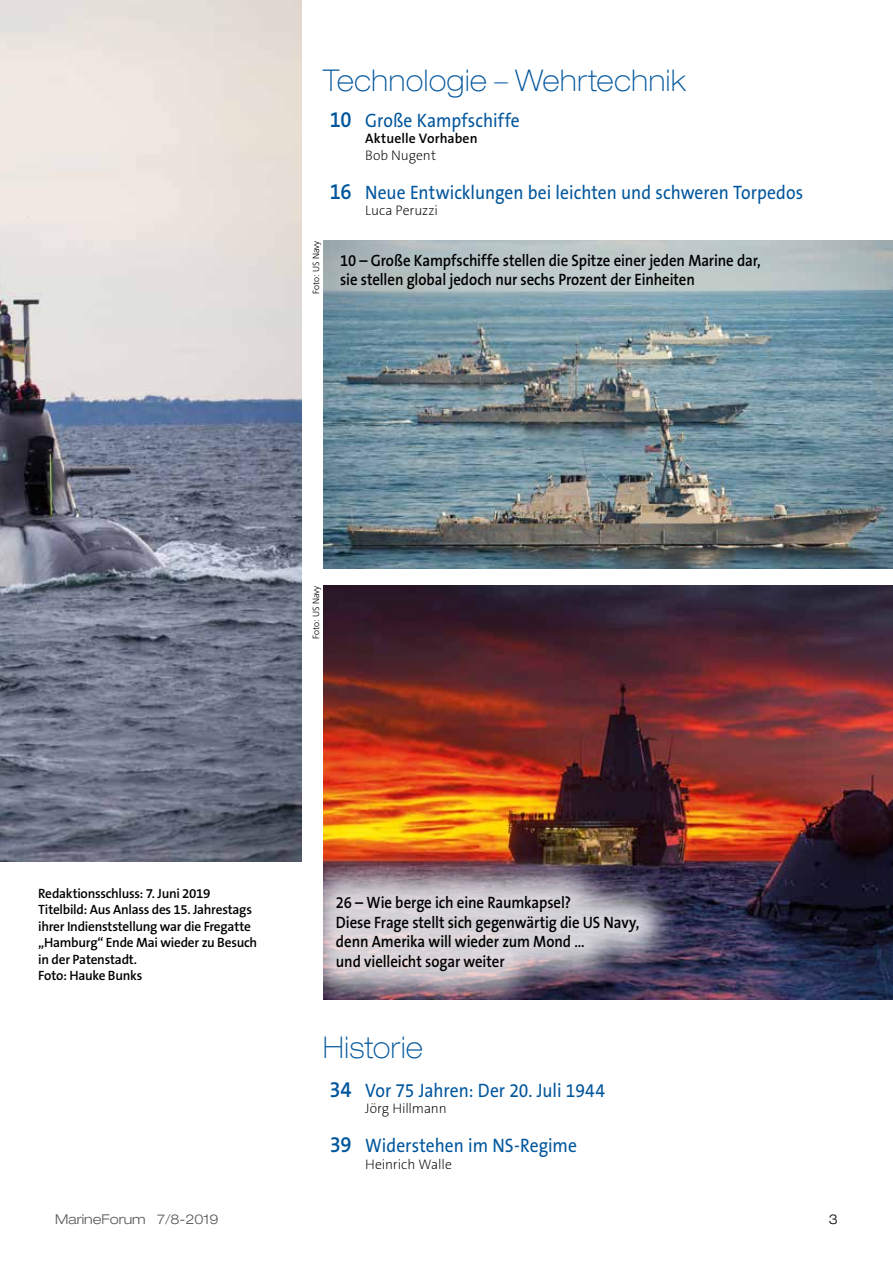
<style>
.page{position:relative;width:893px;height:1263px;background:#fff}
.page>*{position:absolute;margin:0;border:0;box-sizing:border-box;transform-origin:0 0}
.t1{font:100 expanded 30px "Helvetica Neue";letter-spacing:.025em;color:#00569d;scale:.9 1}
.t2{font:19.5px "The Sans B5 Plain";color:#00569d;scale:.9 1}
.t3{font:600 16.5px/19.5px "The Sans B6";letter-spacing:-.005em;color:#000;scale:.9 1}
.t4{font:200 13.8px "The Sans B W2";letter-spacing:-.005em;color:#000}
.t5{font:600 13.8px "The Sans B6";letter-spacing:.005em;color:#000}
.t6{font:600 13.5px/16.5px "The Sans B6";letter-spacing:-.02em;color:#000}
.t7{font:300 expanded 13.5px "Helvetica Neue";color:#575756}
.t8{font:300 expanded 13.5px "Helvetica Neue";color:#000}
.t9{font:300 9px "Frutiger";color:#000}
.s1{font-family:"The Sans B6";font-weight:600;font-size:22.5px}
.s2{font-family:"Helvetica Neue Light Ext SC800";font-weight:400;font-stretch:normal}
</style>
<div class="page">
<img style="left:323px;top:586px;width:570px;height:414px">
<img style="left:0;top:0;width:302px;height:862px">
<img style="left:323px;top:240px;width:570px;height:328px">
<div style="left:293px;top:852px;width:389px;height:163px;background:#fff;opacity:.8"></div>
<h1 class="t1" style="left:323px;top:63px;width:405px">Technologie – Wehrtechnik</h1>
<p class="t2" style="left:330px;top:110px;width:212px"><span class="s1">10</span> Große Kampfschiffe</p>
<p class="t5" style="left:365px;top:131px;width:114px">Aktuelle Vorhaben</p>
<p class="t4" style="left:365px;top:146px;width:72px">Bob Nugent</p>
<p class="t2" style="left:330px;top:182px;width:527px"><span class="s1">16</span> Neue Entwicklungen bei leichten und schweren Torpedos</p>
<p class="t4" style="left:365px;top:202px;width:74px">Luca Peruzzi</p>
<p class="t9" style="left:311px;top:294px;width:55px;rotate:-90deg">Foto: US Navy</p>
<p class="t3" style="left:340px;top:251px;width:469px">10 – Große Kampfschiffe stellen die Spitze einer jeden Marine dar, sie stellen global jedoch nur sechs Prozent der Einheiten</p>
<p class="t9" style="left:311px;top:639px;width:55px;rotate:-90deg">Foto: US Navy</p>
<p class="t6" style="left:38px;top:885px;width:221px">Redaktionsschluss: 7. Juni 2019<br>Titelbild: Aus Anlass des 15. Jahrestags ihrer Indienststellung war die Fregatte „Hamburg“ Ende Mai wieder zu Besuch in der Patenstadt.<br>Foto: Hauke Bunks</p>
<p class="t3" style="left:336px;top:894px;width:339px">26 – Wie berge ich eine Raumkapsel?<br>Diese Frage stellt sich gegenwärtig die US Navy, denn Amerika will wieder zum Mond …<br>und vielleicht sogar weiter</p>
<h1 class="t1" style="left:323px;top:1029px;width:112px">Historie</h1>
<p class="t2" style="left:330px;top:1080px;width:308px"><span class="s1">34</span> Vor 75 Jahren: Der 20. Juli 1944</p>
<p class="t4" style="left:365px;top:1099px;width:83px">Jörg Hillmann</p>
<p class="t2" style="left:330px;top:1135px;width:276px"><span class="s1">39</span> Widerstehen im NS-Regime</p>
<p class="t4" style="left:365px;top:1155px;width:88px">Heinrich Walle</p>
<p class="t7" style="left:55px;top:1211px;width:165px">MarineForum <span class="s2">7/8-2019</span></p>
<p class="t8" style="left:829px;top:1211px;width:11px">3</p>
</div>
